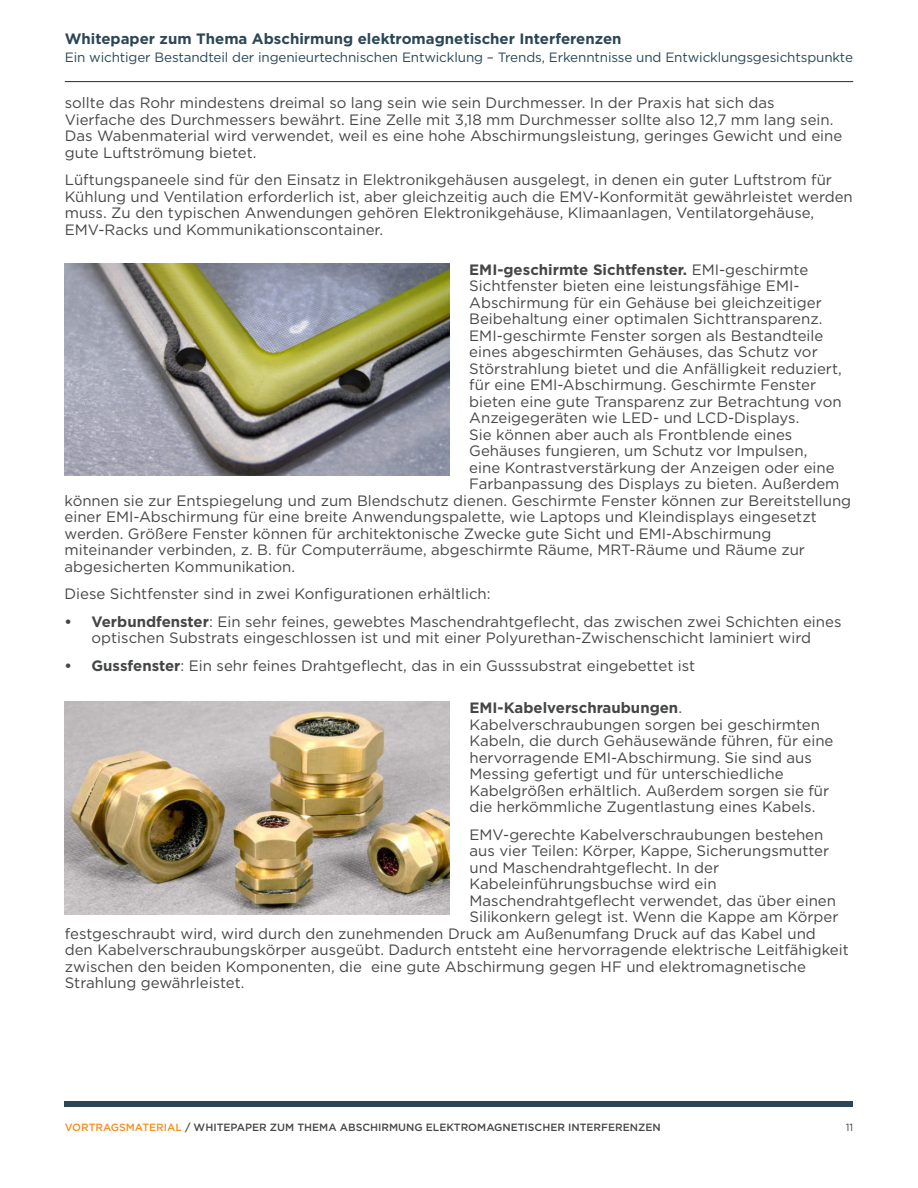
<style>
.page{position:relative;width:918px;height:1188px;background:#fff}
.page>*{position:absolute;margin:0;border:0;box-sizing:border-box;transform-origin:0 0}
.WP_Intro_Body{font:15px/16.5px "Gotham";color:#454647}
.t1{font:700 15px "Gotham";color:#2b4756}
.WP_Intro_Body-2{font:700 15px "Gotham";color:#454647}
.t2{font:13.5px "Gotham";letter-spacing:-.01em;color:#2b4756}
.t3{font:500 10.5px "Gotham";color:#454647}
.t4{font:10.5px "Gotham";color:#454647}
.s1{font-weight:400}
.s2{font-weight:700}
.s3{color:#f68f1e}
</style>
<div class="page">
<div style="left:65px;top:1101px;width:788px;height:6px;background:#2b4756"></div>
<hr style="left:65px;top:81px;width:788px;height:1px;background:#2b4756">
<img style="left:65px;top:263px;width:384px;height:213px">
<img style="left:65px;top:701px;width:384px;height:213px">
<p class="t1" style="left:65px;top:29px;width:558px">Whitepaper zum Thema Abschirmung elektromagnetischer Interferenzen</p>
<p class="t2" style="left:65px;top:48px;width:790px">Ein wichtiger Bestandteil der ingenieurtechnischen Entwicklung – Trends, Erkenntnisse und Entwicklungsgesichtspunkte</p>
<p class="WP_Intro_Body" style="left:65px;top:94px;width:779px">sollte das Rohr mindestens dreimal so lang sein wie sein Durchmesser. In der Praxis hat sich das Vierfache des Durchmessers bewährt. Eine Zelle mit 3,18 mm Durchmesser sollte also 12,7 mm lang sein.<br>Das Wabenmaterial wird verwendet, weil es eine hohe Abschirmungsleistung, geringes Gewicht und eine gute Luftströmung bietet.</p>
<p class="WP_Intro_Body" style="left:65px;top:171px;width:790px">Lüftungspaneele sind für den Einsatz in Elektronikgehäusen ausgelegt, in denen ein guter Luftstrom für Kühlung und Ventilation erforderlich ist, aber gleichzeitig auch die EMV-Konformität gewährleistet werden muss. Zu den typischen Anwendungen gehören Elektronikgehäuse, Klimaanlagen, Ventilatorgehäuse, EMV-Racks und Kommunikationscontainer.</p>
<p class="WP_Intro_Body-2" style="left:469px;top:259px;width:341px">EMI-geschirmte Sichtfenster. <span class="s1">EMI-geschirmte</span></p>
<p class="WP_Intro_Body" style="left:469px;top:277px;width:332px">Sichtfenster bieten eine leistungsfähige EMI-</p>
<p class="WP_Intro_Body" style="left:469px;top:294px;width:354px">Abschirmung für ein Gehäuse bei gleichzeitiger</p>
<p class="WP_Intro_Body" style="left:469px;top:310px;width:355px">Beibehaltung einer optimalen Sichttransparenz.</p>
<p class="WP_Intro_Body" style="left:469px;top:327px;width:356px">EMI-geschirmte Fenster sorgen als Bestandteile</p>
<p class="WP_Intro_Body" style="left:469px;top:343px;width:350px">eines abgeschirmten Gehäuses, das Schutz vor</p>
<p class="WP_Intro_Body" style="left:469px;top:360px;width:374px">Störstrahlung bietet und die Anfälligkeit reduziert,</p>
<p class="WP_Intro_Body" style="left:469px;top:376px;width:348px">für eine EMI-Abschirmung. Geschirmte Fenster</p>
<p class="WP_Intro_Body" style="left:469px;top:393px;width:374px">bieten eine gute Transparenz zur Betrachtung von</p>
<p class="WP_Intro_Body" style="left:469px;top:409px;width:332px">Anzeigegeräten wie LED- und LCD-Displays.</p>
<p class="WP_Intro_Body" style="left:469px;top:426px;width:325px">Sie können aber auch als Frontblende eines</p>
<p class="WP_Intro_Body" style="left:469px;top:442px;width:340px">Gehäuses fungieren, um Schutz vor Impulsen,</p>
<p class="WP_Intro_Body" style="left:469px;top:459px;width:367px">eine Kontrastverstärkung der Anzeigen oder eine</p>
<p class="WP_Intro_Body" style="left:469px;top:475px;width:372px">Farbanpassung des Displays zu bieten. Außerdem</p>
<p class="WP_Intro_Body" style="left:65px;top:492px;width:788px">können sie zur Entspiegelung und zum Blendschutz dienen. Geschirmte Fenster können zur Bereitstellung</p>
<p class="WP_Intro_Body" style="left:65px;top:508px;width:754px">einer EMI-Abschirmung für eine breite Anwendungspalette, wie Laptops und Kleindisplays eingesetzt</p>
<p class="WP_Intro_Body" style="left:65px;top:525px;width:708px">werden. Größere Fenster können für architektonische Zwecke gute Sicht und EMI-Abschirmung</p>
<p class="WP_Intro_Body" style="left:65px;top:541px;width:742px">miteinander verbinden, z. B. für Computerräume, abgeschirmte Räume, MRT-Räume und Räume zur</p>
<p class="WP_Intro_Body" style="left:65px;top:558px;width:232px">abgesicherten Kommunikation.</p>
<p class="WP_Intro_Body" style="left:65px;top:585px;width:428px">Diese Sichtfenster sind in zwei Konfigurationen erhältlich:</p>
<p class="WP_Intro_Body" style="left:65px;top:613px;width:778px;text-align:center"><span class="s2">• Verbundfenster</span>: Ein sehr feines, gewebtes Maschendrahtgeflecht, das zwischen zwei Schichten eines optischen Substrats eingeschlossen ist und mit einer Polyurethan-Zwischenschicht laminiert wird</p>
<p class="WP_Intro_Body" style="left:65px;top:657px;width:632px"><span class="s2">• Gussfenster</span>: Ein sehr feines Drahtgeflecht, das in ein Gusssubstrat eingebettet ist</p>
<p class="WP_Intro_Body" style="left:470px;top:700px;width:366px"><span class="s2">EMI-Kabelverschraubungen</span>.<br>Kabelverschraubungen sorgen bei geschirmten Kabeln, die durch Gehäusewände führen, für eine hervorragende EMI-Abschirmung. Sie sind aus Messing gefertigt und für unterschiedliche Kabelgrößen erhältlich. Außerdem sorgen sie für die herkömmliche Zugentlastung eines Kabels.</p>
<p class="WP_Intro_Body" style="left:470px;top:826px;width:355px">EMV-gerechte Kabelverschraubungen bestehen</p>
<p class="WP_Intro_Body" style="left:470px;top:843px;width:361px">aus vier Teilen: Körper, Kappe, Sicherungsmutter</p>
<p class="WP_Intro_Body" style="left:470px;top:859px;width:251px">und Maschendrahtgeflecht. In der</p>
<p class="WP_Intro_Body" style="left:470px;top:876px;width:249px">Kabeleinführungsbuchse wird ein</p>
<p class="WP_Intro_Body" style="left:470px;top:892px;width:368px">Maschendrahtgeflecht verwendet, das über einen</p>
<p class="WP_Intro_Body" style="left:470px;top:909px;width:370px">Silikonkern gelegt ist. Wenn die Kappe am Körper</p>
<p class="WP_Intro_Body" style="left:65px;top:925px;width:753px">festgeschraubt wird, wird durch den zunehmenden Druck am Außenumfang Druck auf das Kabel und</p>
<p class="WP_Intro_Body" style="left:65px;top:942px;width:786px">den Kabelverschraubungskörper ausgeübt. Dadurch entsteht eine hervorragende elektrische Leitfähigkeit</p>
<p class="WP_Intro_Body" style="left:65px;top:958px;width:743px">zwischen den beiden Komponenten, die eine gute Abschirmung gegen HF und elektromagnetische</p>
<p class="WP_Intro_Body" style="left:65px;top:975px;width:181px">Strahlung gewährleistet.</p>
<p class="t3" style="left:65px;top:1120px;width:597px"><span class="s3">VORTRAGSMATERIAL</span> / WHITEPAPER ZUM THEMA ABSCHIRMUNG ELEKTROMAGNETISCHER INTERFERENZEN</p>
<p class="t4" style="left:846px;top:1121px;width:9px">11</p>
</div>
